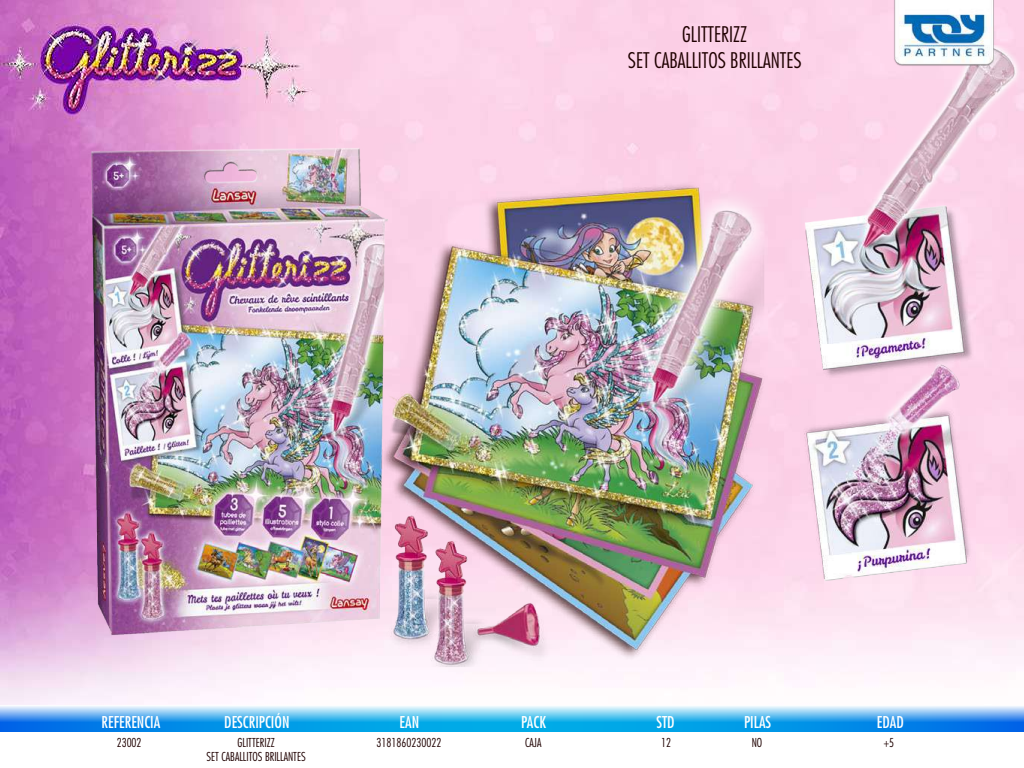
<style>
.page{position:relative;width:1024px;height:768px;background:#fff}
.page>*{position:absolute;margin:0;border:0;box-sizing:border-box;transform-origin:0 0}
.t1{font:300 condensed 21px/25.2px "Futura";color:#1f0000;text-align:center}
.t2{font:condensed 15.9px "Futura";color:#fff}
.t3{font:300 condensed 12px/14.4px "Futura";color:#1f0000;text-align:center}
</style>
<div class="page">
<svg style="left:0;top:706px;width:1024px;height:26px;background:#4cb2ed"></svg>
<img style="left:0;top:0;width:1024px;height:705px">
<img style="left:71px;top:62px;width:715px;height:640px">
<img style="left:654px;top:45px;width:370px;height:211px">
<img style="left:654px;top:256px;width:370px;height:388px">
<img style="left:888px;top:0;width:115px;height:143px">
<h1 class="t1" style="left:628px;top:22px;width:175px">GLITTERIZZ<br>SET CABALLITOS BRILLANTES</h1>
<h2 class="t2" style="left:102px;top:712px;width:60px">REFERENCIA</h2>
<h2 class="t2" style="left:224px;top:712px;width:67px">DESCRIPCIÓN</h2>
<h2 class="t2" style="left:400px;top:712px;width:21px">EAN</h2>
<h2 class="t2" style="left:521px;top:712px;width:26px">PACK</h2>
<h2 class="t2" style="left:657px;top:712px;width:20px">STD</h2>
<h2 class="t2" style="left:744px;top:712px;width:29px">PILAS</h2>
<h2 class="t2" style="left:877px;top:712px;width:28px">EDAD</h2>
<p class="t3" style="left:117px;top:735px;width:26px">23002</p>
<p class="t3" style="left:207px;top:735px;width:101px">GLITTERIZZ<br>SET CABALLITOS BRILLANTES</p>
<p class="t3" style="left:377px;top:735px;width:66px">3181860230022</p>
<p class="t3" style="left:525px;top:735px;width:18px">CAJA</p>
<p class="t3" style="left:661px;top:735px;width:11px">12</p>
<p class="t3" style="left:752px;top:735px;width:12px">NO</p>
<p class="t3" style="left:884px;top:735px;width:12px">+5</p>
</div>
